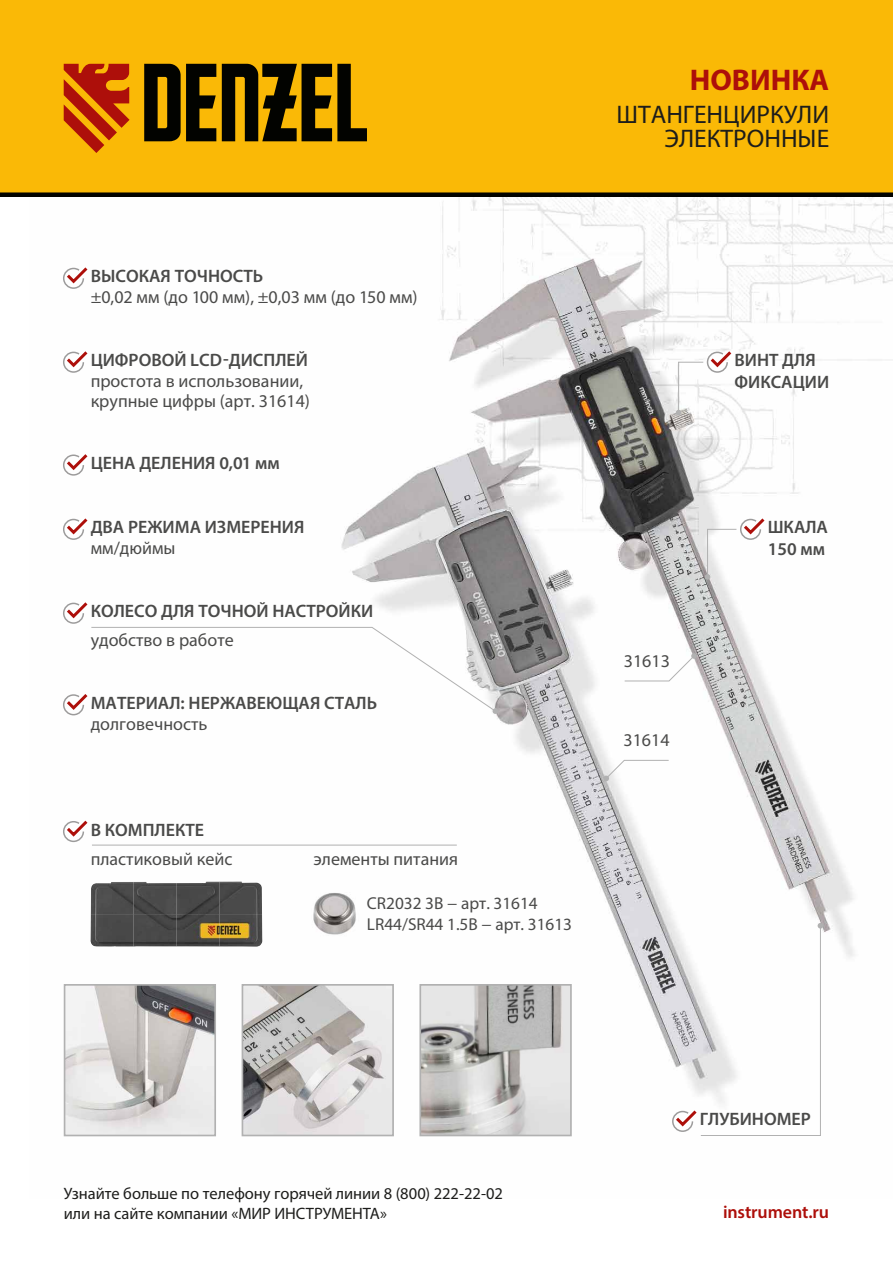
<style>
.page{position:relative;width:893px;height:1263px;background:#fff}
.page>*{position:absolute;margin:0;border:0;box-sizing:border-box;transform-origin:0 0}
.t1{font:700 30px "Myriad Pro";color:#ad0f0a}
.t2{font:25.5px/24px "Myriad Pro";color:#1d1d1b;text-align:right}
.t3{font:600 18px/21.8px "Myriad Pro";color:#4a4a49}
.t4{font:18px/19.5px "Myriad Pro";color:#4a4a49}
.t5{font:600 18px "Myriad Pro";letter-spacing:-.005em;color:#ad0f0a}
.t6{font:17.25px/21px "Myriad Pro";color:#4a4a49}
.t7{font:16.5px/19.8px "Myriad Pro";letter-spacing:-.005em;color:#1d1d1b}
</style>
<div class="page">
<img style="left:63px;top:197px;width:830px;height:940px">
<div style="left:0;top:0;width:893px;height:195px;background:#fab906"></div>
<div style="left:0;top:192px;width:893px;height:5px;background:#020300"></div>
<svg style="left:64px;top:64px;width:66px;height:89px"></svg>
<svg style="left:144px;top:64px;width:72px;height:77px"></svg>
<svg style="left:222px;top:64px;width:145px;height:77px"></svg>
<svg style="left:624px;top:653px;width:73px;height:29px"></svg>
<svg style="left:603px;top:760px;width:66px;height:21px"></svg>
<svg style="left:63px;top:348px;width:28px;height:25px"></svg>
<svg style="left:63px;top:599px;width:436px;height:117px"></svg>
<svg style="left:63px;top:451px;width:28px;height:25px"></svg>
<svg style="left:63px;top:515px;width:28px;height:26px"></svg>
<svg style="left:63px;top:264px;width:28px;height:26px"></svg>
<svg style="left:671px;top:923px;width:152px;height:213px"></svg>
<img style="left:245px;top:987px;width:146px;height:146px">
<div style="left:242px;top:984px;width:152px;height:152px;border:2px solid #b1b1b1"></div>
<img style="left:422px;top:987px;width:147px;height:146px">
<div style="left:419px;top:984px;width:153px;height:152px;border:2px solid #b1b1b1"></div>
<img style="left:67px;top:987px;width:146px;height:146px">
<div style="left:64px;top:984px;width:152px;height:152px;border:2px solid #b1b1b1"></div>
<svg style="left:63px;top:817px;width:28px;height:26px"></svg>
<hr style="left:92px;top:845px;width:365px;height:1px;background:#b1b1b1">
<img style="left:91px;top:881px;width:171px;height:66px">
<img style="left:307px;top:889px;width:54px;height:49px">
<svg style="left:705px;top:515px;width:63px;height:65px"></svg>
<svg style="left:676px;top:348px;width:58px;height:67px"></svg>
<h1 class="t1" style="left:690px;top:60px;width:141px">НОВИНКА</h1>
<h2 class="t2" style="left:616px;top:102px;width:214px">ШТАНГЕНЦИРКУЛИ<br>ЭЛЕКТРОННЫЕ</h2>
<p class="t3" style="left:91px;top:265px;width:174px">ВЫСОКАЯ ТОЧНОСТЬ</p>
<p class="t4" style="left:91px;top:287px;width:328px">±0,02 мм (до 100 мм), ±0,03 мм (до 150 мм)</p>
<p class="t3" style="left:91px;top:349px;width:219px">ЦИФРОВОЙ LCD-ДИСПЛЕЙ</p>
<p class="t4" style="left:91px;top:371px;width:221px">простота в использовании, крупные цифры (арт. 31614)</p>
<p class="t3" style="left:91px;top:452px;width:191px">ЦЕНА ДЕЛЕНИЯ 0,01 мм</p>
<p class="t3" style="left:91px;top:516px;width:215px">ДВА РЕЖИМА ИЗМЕРЕНИЯ</p>
<p class="t4" style="left:91px;top:538px;width:86px">мм/дюймы</p>
<p class="t3" style="left:91px;top:600px;width:284px">КОЛЕСО ДЛЯ ТОЧНОЙ НАСТРОЙКИ</p>
<p class="t4" style="left:91px;top:630px;width:145px">удобство в работе</p>
<p class="t3" style="left:91px;top:691px;width:288px">МАТЕРИАЛ: НЕРЖАВЕЮЩАЯ СТАЛЬ</p>
<p class="t4" style="left:91px;top:714px;width:118px">долговечность</p>
<p class="t3" style="left:91px;top:818px;width:115px">В КОМПЛЕКТЕ</p>
<p class="t4" style="left:91px;top:849px;width:143px">пластиковый кейс</p>
<p class="t4" style="left:314px;top:849px;width:146px">элементы питания</p>
<p class="t6" style="left:367px;top:892px;width:207px">CR2032 3В − арт. 31614<br>LR44/SR44 1.5В − арт. 31613</p>
<p class="t4" style="left:624px;top:651px;width:48px">31613</p>
<p class="t4" style="left:623px;top:730px;width:48px">31614</p>
<p class="t3" style="left:734px;top:349px;width:96px">ВИНТ ДЛЯ<br>ФИКСАЦИИ</p>
<p class="t3" style="left:768px;top:516px;width:62px">ШКАЛА<br>150 мм</p>
<p class="t7" style="left:64px;top:1183px;width:441px">Узнайте больше по телефону горячей линии 8 (800) 222-22-02 или на сайте компании «МИР ИНСТРУМЕНТА»</p>
<p class="t3" style="left:700px;top:1108px;width:113px">ГЛУБИНОМЕР</p>
<p class="t5" style="left:723px;top:1201px;width:108px">instrument.ru</p>
</div>
